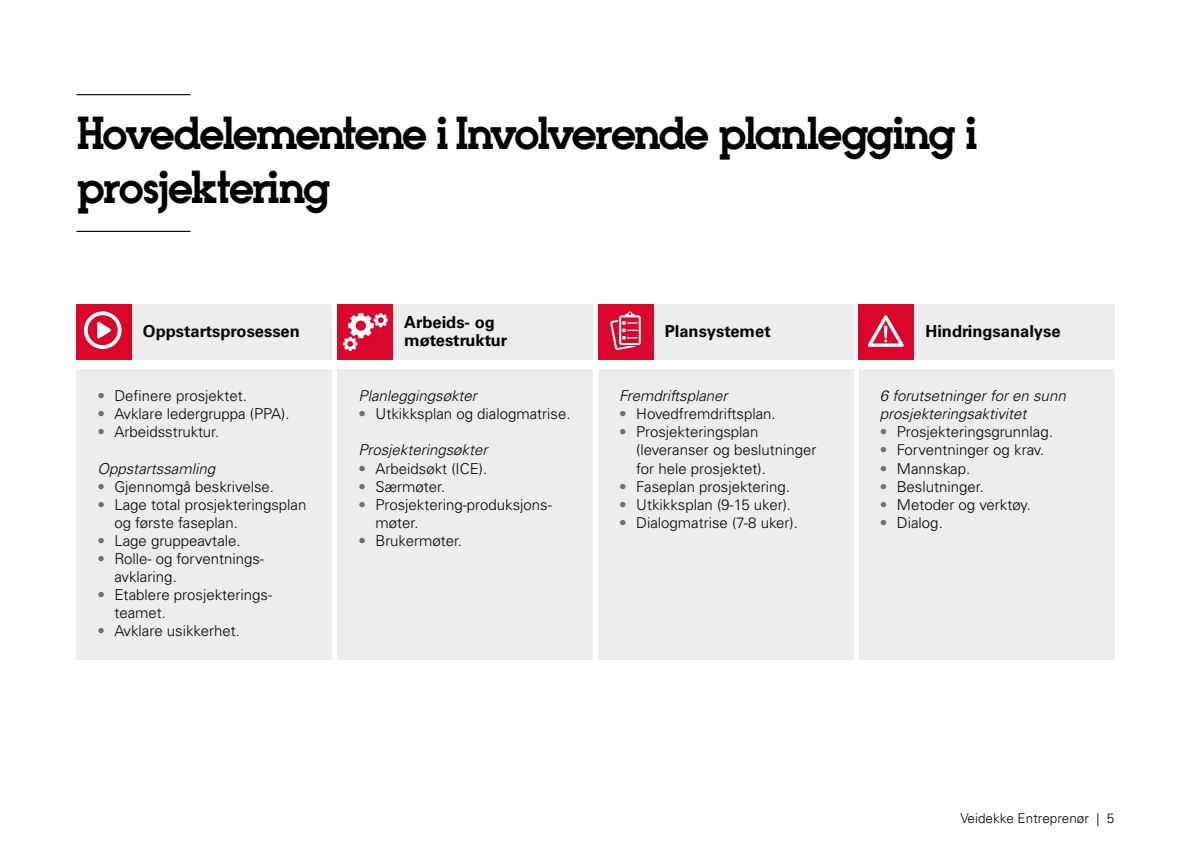
<style>
.page{position:relative;width:1191px;height:851px;background:#fff}
.page>*{position:absolute;margin:0;border:0;box-sizing:border-box;transform-origin:0 0}
.t1{font:700 45px/54px "Inlove Veidekke";letter-spacing:-.045em;color:#000}
.t2{font:700 16.5px/18px "Univers LT Std";color:#000}
.t3{font:300 15px/18px "Univers LT Std";color:#000}
.t4{font:italic 300 15px/18px "Univers LT Std";color:#000}
.t5{font:300 13.5px "Univers LT Std";color:#000}
.s1{color:#706f6f}
.s2{font-size:13.5px}
</style>
<div class="page">
<hr style="left:77px;top:94px;width:113px;height:1px;background:#000">
<hr style="left:77px;top:231px;width:113px;height:1px;background:#000">
<div style="left:76px;top:369px;width:256px;height:290px;background:#ededed"></div>
<div style="left:858px;top:369px;width:256px;height:290px;background:#ededed"></div>
<div style="left:598px;top:369px;width:255px;height:290px;background:#ededed"></div>
<div style="left:337px;top:369px;width:256px;height:290px;background:#ededed"></div>
<div style="left:76px;top:304px;width:256px;height:55px;background:#ededed"></div>
<div style="left:76px;top:304px;width:55px;height:55px;background:#da062b"></div>
<svg style="left:84px;top:311px;width:37px;height:38px"></svg>
<div style="left:337px;top:304px;width:256px;height:55px;background:#ededed"></div>
<div style="left:337px;top:304px;width:55px;height:55px;background:#da062b"></div>
<svg style="left:343px;top:313px;width:45px;height:38px"></svg>
<div style="left:598px;top:304px;width:255px;height:55px;background:#ededed"></div>
<div style="left:598px;top:304px;width:55px;height:55px;background:#da062b"></div>
<svg style="left:610px;top:311px;width:31px;height:39px"></svg>
<div style="left:858px;top:304px;width:256px;height:55px;background:#ededed"></div>
<div style="left:858px;top:304px;width:56px;height:55px;background:#da062b"></div>
<svg style="left:867px;top:315px;width:36px;height:32px"></svg>
<h1 class="t1" style="left:77px;top:105px;width:903px">Hovedelementene i Involverende planlegging i prosjektering</h1>
<p class="t2" style="left:143px;top:322px;width:158px">Oppstartsprosessen</p>
<p class="t2" style="left:404px;top:313px;width:105px">Arbeids- og møtestruktur</p>
<p class="t2" style="left:665px;top:322px;width:108px">Plansystemet</p>
<p class="t2" style="left:925px;top:322px;width:137px">Hindringsanalyse</p>
<p class="t3" style="left:97px;top:387px;width:148px"><span class="s1">•</span> Definere prosjektet.</p>
<p class="t3" style="left:97px;top:405px;width:191px"><span class="s1">•</span> Avklare ledergruppa (PPA).</p>
<p class="t3" style="left:97px;top:423px;width:120px"><span class="s1">•</span> Arbeidsstruktur.</p>
<p class="t4" style="left:97px;top:459px;width:119px">Oppstartssamling</p>
<p class="t3" style="left:97px;top:477px;width:175px"><span class="s1">•</span> Gjennomgå beskrivelse.</p>
<p class="t3" style="left:114px;top:495px;width:194px;text-indent:-17px"><span class="s1">•</span> Lage total prosjekteringsplan og første faseplan.</p>
<p class="t3" style="left:97px;top:531px;width:142px"><span class="s1">•</span> Lage gruppeavtale.</p>
<p class="t3" style="left:114px;top:549px;width:151px;text-indent:-17px"><span class="s1">•</span> Rolle- og forventnings&shy;avklaring.</p>
<p class="t3" style="left:114px;top:585px;width:159px;text-indent:-17px"><span class="s1">•</span> Etablere prosjekterings&shy;teamet.</p>
<p class="t3" style="left:97px;top:621px;width:141px"><span class="s1">•</span> Avklare usikkerhet<span class="s2">.</span></p>
<p class="t4" style="left:358px;top:387px;width:120px">Planleggingsøkter</p>
<p class="t3" style="left:358px;top:405px;width:211px"><span class="s1">•</span> Utkikksplan og dialogmatrise.</p>
<p class="t4" style="left:358px;top:441px;width:130px">Prosjekteringsøkter</p>
<p class="t3" style="left:358px;top:459px;width:127px"><span class="s1">•</span> Arbeidsøkt (ICE).</p>
<p class="t3" style="left:358px;top:477px;width:85px"><span class="s1">•</span> Særmøter.</p>
<p class="t3" style="left:375px;top:495px;width:178px;text-indent:-17px"><span class="s1">•</span> Prosjektering-produksjons&shy;møter.</p>
<p class="t3" style="left:358px;top:531px;width:102px"><span class="s1">•</span> Brukermøter.</p>
<p class="t4" style="left:619px;top:387px;width:110px">Fremdriftsplaner</p>
<p class="t3" style="left:619px;top:405px;width:155px"><span class="s1">•</span> Hovedfremdriftsplan.</p>
<p class="t3" style="left:636px;top:423px;width:182px;text-indent:-17px"><span class="s1">•</span> Prosjekteringsplan (leveranser og beslutninger for hele prosjektet).</p>
<p class="t3" style="left:619px;top:477px;width:170px"><span class="s1">•</span> Faseplan prosjektering.</p>
<p class="t3" style="left:619px;top:495px;width:170px"><span class="s1">•</span> Utkikksplan (9-15 uker).</p>
<p class="t3" style="left:619px;top:513px;width:177px"><span class="s1">•</span> Dialogmatrise (7-8 uker).</p>
<p class="t4" style="left:880px;top:387px;width:187px">6 forutsetninger for en sunn prosjekteringsaktivitet</p>
<p class="t3" style="left:880px;top:423px;width:172px"><span class="s1">•</span> Prosjekteringsgrunnlag.</p>
<p class="t3" style="left:880px;top:441px;width:163px"><span class="s1">•</span> Forventninger og krav.</p>
<p class="t3" style="left:880px;top:459px;width:89px"><span class="s1">•</span> Mannskap.</p>
<p class="t3" style="left:880px;top:477px;width:102px"><span class="s1">•</span> Beslutninger.</p>
<p class="t3" style="left:880px;top:495px;width:150px"><span class="s1">•</span> Metoder og verktøy.</p>
<p class="t3" style="left:880px;top:513px;width:62px"><span class="s1">•</span> Dialog.</p>
<p class="t5" style="left:960px;top:809px;width:156px">Veidekke Entreprenør | 5</p>
</div>
